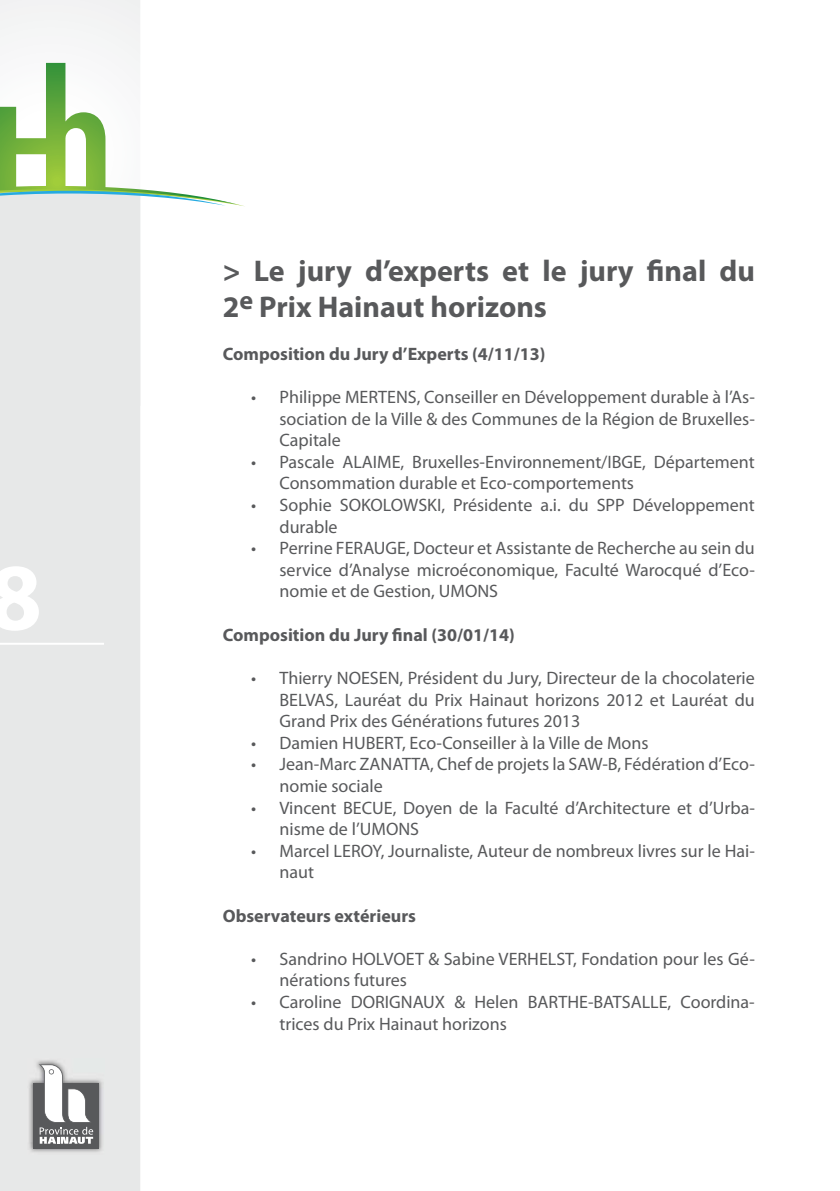
<style>
.page{position:relative;width:840px;height:1191px;background:#fff}
.page>*{position:absolute;margin:0;border:0;box-sizing:border-box;transform-origin:0 0}
.t1{font:700 96px "Myriad Pro";color:#fff}
.t2{font:700 30px/36px "Myriad Pro";color:#58595b}
.t3{font:18px/21.6px "Myriad Pro";color:#58595b}
.t4{font:700 18px "Myriad Pro";color:#58595b}
</style>
<div class="page">
<svg style="left:0;top:0;width:140px;height:1191px;background:#e8e9e9"></svg>
<svg style="left:0;top:63px;width:245px;height:346px"></svg>
<img style="left:27px;top:1058px;width:78px;height:96px">
<div style="left:33px;top:1083px;width:65px;height:65px;background:#58595b"></div>
<svg style="left:39px;top:1064px;width:54px;height:79px"></svg>
<hr style="left:0;top:643px;width:104px;height:2px;background:#fff">
<h1 class="t1" style="left:-11px;top:561px;width:55px">8</h1>
<h2 class="t2" style="left:223px;top:254px;width:533px">&gt; Le jury d’experts et le jury final du<br>2<sup>e</sup> Prix Hainaut horizons</h2>
<p class="t4" style="left:223px;top:347px;width:324px">Composition du Jury d’Experts (4/11/13)</p>
<p class="t3" style="left:279px;top:387px;width:476px;text-align:justify;text-indent:-28px">• Philippe MERTENS, Conseiller en Développement durable à l’As&shy;sociation de la Ville &amp; des Communes de la Région de Bruxelles-Capitale</p>
<p class="t3" style="left:279px;top:452px;width:476px;text-indent:-28px">• Pascale ALAIME, Bruxelles-Environnement/IBGE, Département<br>Consommation durable et Eco-comportements</p>
<p class="t3" style="left:279px;top:495px;width:476px;text-indent:-28px">• Sophie SOKOLOWSKI, Présidente a.i. du SPP Développement durable</p>
<p class="t3" style="left:279px;top:538px;width:476px;text-align:justify;text-indent:-28px">• Perrine FERAUGE, Docteur et Assistante de Recherche au sein du service d’Analyse microéconomique, Faculté Warocqué d’Eco&shy;nomie et de Gestion, UMONS</p>
<p class="t4" style="left:223px;top:628px;width:293px">Composition du Jury final (30/01/14)</p>
<p class="t3" style="left:279px;top:668px;width:476px;text-align:justify;text-indent:-28px">• Thierry NOESEN, Président du Jury, Directeur de la chocolaterie BELVAS, Lauréat du Prix Hainaut horizons 2012 et Lauréat du Grand Prix des Générations futures 2013</p>
<p class="t3" style="left:251px;top:733px;width:399px">• Damien HUBERT, Eco-Conseiller à la Ville de Mons</p>
<p class="t3" style="left:279px;top:754px;width:476px;text-indent:-28px">• Jean-Marc ZANATTA, Chef de projets la SAW-B, Fédération d’Eco&shy;nomie sociale</p>
<p class="t3" style="left:279px;top:798px;width:476px;text-indent:-28px">• Vincent BECUE, Doyen de la Faculté d’Architecture et d’Urba&shy;nisme de l’UMONS</p>
<p class="t3" style="left:279px;top:841px;width:476px;text-indent:-28px">• Marcel LEROY, Journaliste, Auteur de nombreux livres sur le Hai&shy;naut</p>
<p class="t4" style="left:223px;top:908px;width:195px">Observateurs extérieurs</p>
<p class="t3" style="left:279px;top:949px;width:476px;text-indent:-28px">• Sandrino HOLVOET &amp; Sabine VERHELST, Fondation pour les Gé&shy;nérations futures</p>
<p class="t3" style="left:279px;top:992px;width:476px;text-indent:-28px">• Caroline DORIGNAUX &amp; Helen BARTHE-BATSALLE, Coordina&shy;trices du Prix Hainaut horizons</p>
</div>
